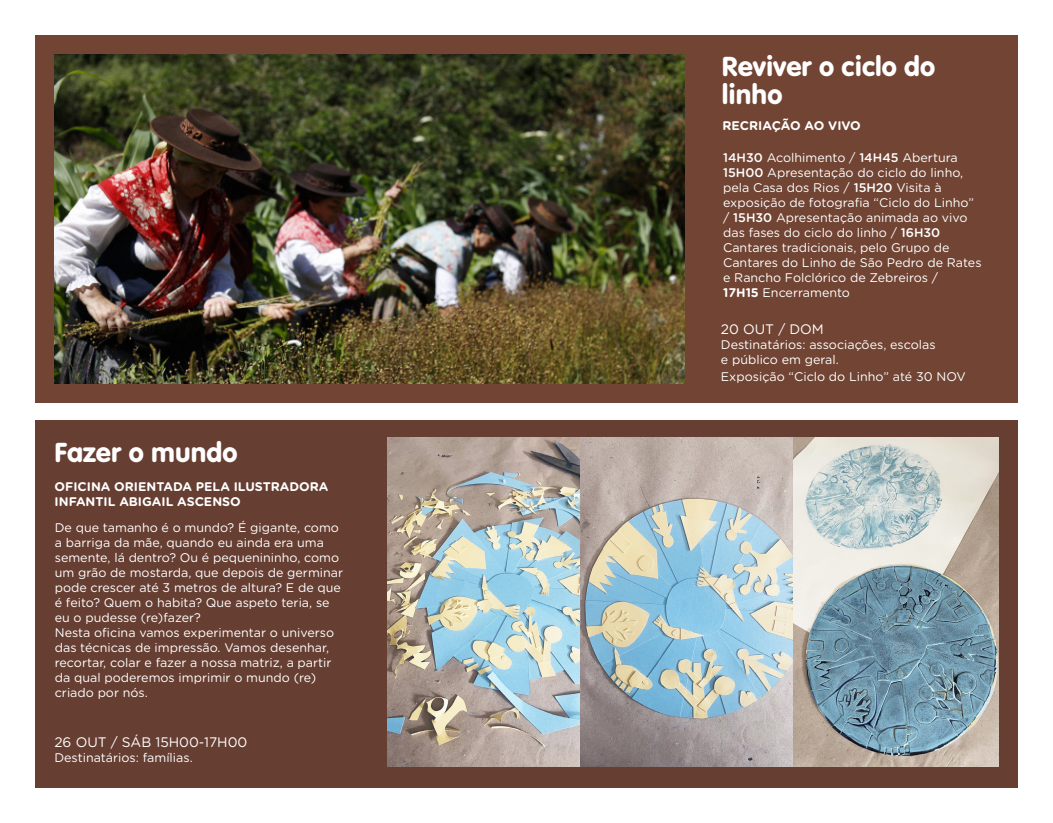
<style>
.page{position:relative;width:1053px;height:823px;background:#fff}
.page>*{position:absolute;margin:0;border:0;box-sizing:border-box;transform-origin:0 0}
.t1{font:28.75px/27.5px "VAG Rundschrift D";color:#fff}
.t2{font:13.75px "Gotham Rounded";color:#fff}
.t3{font:12.5px/15px "Gotham Rounded";color:#fff}
.t4{font:700 12.5px/15px "Gotham Rounded";color:#fff}
.s1{font-weight:500}
.s2{font-weight:700}
</style>
<div class="page">
<div style="left:35px;top:420px;width:982px;height:367px;background:#673e32"></div>
<div style="left:35px;top:35px;width:982px;height:367px;background:#714433"></div>
<img style="left:55px;top:55px;width:629px;height:328px">
<img style="left:387px;top:437px;width:193px;height:329px">
<img style="left:580px;top:437px;width:213px;height:329px">
<img style="left:793px;top:437px;width:205px;height:329px">
<p class="t1" style="left:54px;top:438px;width:184px">Fazer o mundo</p>
<p class="t4" style="left:55px;top:478px;width:275px">OFICINA ORIENTADA PELA ILUSTRADORA<br>INFANTIL ABIGAIL ASCENSO</p>
<p class="t3" style="left:55px;top:519px;width:290px">De que tamanho é o mundo? É gigante, como a barriga da mãe, quando eu ainda era uma semente, lá dentro? Ou é pequenininho, como um grão de mostarda, que depois de germinar pode crescer até 3 metros de altura? E de que é feito? Quem o habita? Que aspeto teria, se eu o pudesse (re)fazer?</p>
<p class="t3" style="left:55px;top:624px;width:281px">Nesta oficina vamos experimentar o universo das técnicas de impressão. Vamos desenhar, recortar, colar e fazer a nossa matriz, a partir da qual poderemos imprimir o mundo (re) criado por nós.</p>
<p class="t2" style="left:54px;top:731px;width:194px">26 OUT / SÁB 15H00-17H00</p>
<p class="t3" style="left:54px;top:748px;width:140px">Destinatários: famílias.</p>
<p class="t1" style="left:721px;top:53px;width:215px">Reviver o ciclo do linho</p>
<p class="t4" style="left:722px;top:117px;width:140px">RECRIAÇÃO AO VIVO</p>
<p class="t3" style="left:723px;top:150px;width:236px"><span class="s1">14H30</span> Acolhimento / <span class="s1">14H45</span> Abertura</p>
<p class="t3" style="left:723px;top:165px;width:241px"><span class="s1">15H00</span> Apresentação do ciclo do linho,</p>
<p class="t3" style="left:723px;top:180px;width:260px">pela Casa dos Rios / <span class="s1">15H20</span> Visita à exposição de fotografia “Ciclo do Linho” / <span class="s1">15H30</span> Apresentação animada ao vivo das fases do ciclo do linho / <span class="s1">16H30<br></span>Cantares tradicionais, pelo Grupo de Cantares do Linho de São Pedro de Rates e Rancho Folclórico de Zebreiros /<br><span class="s2">17H15</span> Encerramento</p>
<p class="t2" style="left:721px;top:319px;width:104px">20 OUT / DOM</p>
<p class="t3" style="left:721px;top:336px;width:216px">Destinatários: associações, escolas</p>
<p class="t3" style="left:721px;top:351px;width:119px">e público em geral.</p>
<p class="t3" style="left:721px;top:368px;width:246px">Exposição “Ciclo do Linho” até 30 NOV</p>
</div>
